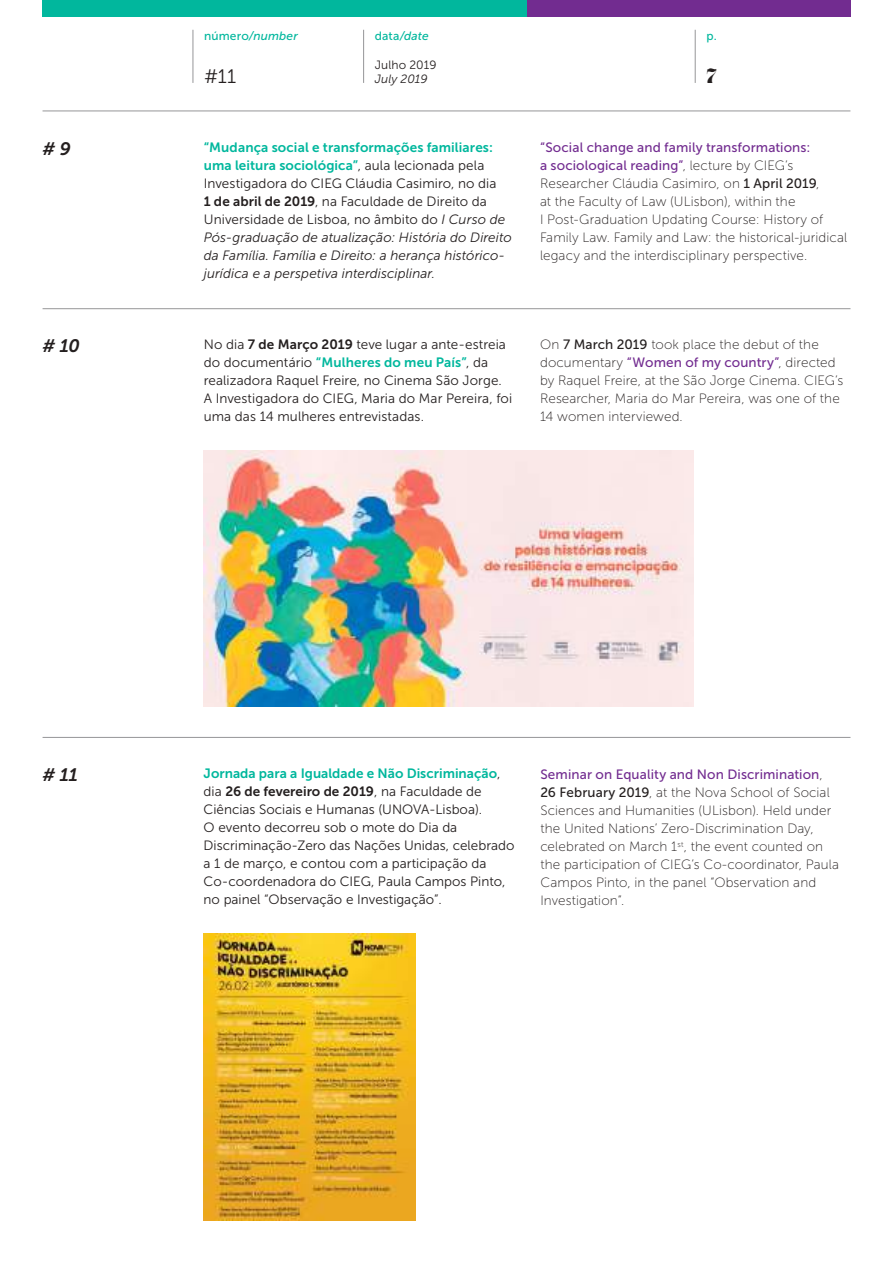
<style>
.page{position:relative;width:893px;height:1263px;background:#fff}
.page>*{position:absolute;margin:0;border:0;box-sizing:border-box;transform-origin:0 0}
.t1{font:19.5px "Museo Sans 300";color:#241f1f}
.t2{font:italic 18px "Museo Slab 700";color:#241f1f}
.t3{font:18px "Eloquent JF Pro";color:#241f1f}
.t4{font:13.5px/18px "Museo Sans 100";letter-spacing:.01em;color:#241f1f}
.t5{font:13.5px/18px "Museo Sans 300";color:#241f1f}
.t6{font:italic 13.5px/18px "Museo Sans 300";letter-spacing:.005em;color:#241f1f}
.t7{font:13.5px/18px "Museo Sans 700";letter-spacing:.005em;color:#01b79d}
.t8{font:13.5px/18px "Museo Sans 500";letter-spacing:.01em;color:#722c90}
.t9{font:italic 12px "Museo Sans 500";letter-spacing:.01em;color:#01b79d}
.t10{font:12px "Museo Sans 300";letter-spacing:.01em;color:#241f1f}
.t11{font:italic 12px "Museo Sans 300";letter-spacing:.005em;color:#241f1f}
.t12{font:12px "Museo Sans 500";color:#01b79d}
.s1{font-style:normal}
.s2{font-family:"Museo Sans 300";color:#241f1f}
.s3{font-family:"Museo Sans 700";font-style:normal}
.s4{font-family:"Museo Sans 700"}
.s5{font-family:"Museo Sans 100";color:#241f1f}
.s6{font-family:"Museo Sans 500"}
.s7{font-family:"Museo Sans 500";color:#722c90}
.s8{color:#241f1f}
</style>
<div class="page">
<div style="left:43px;top:0;width:484px;height:17px;background:#01b79d"></div>
<div style="left:527px;top:0;width:323px;height:17px;background:#722c90"></div>
<hr style="left:193px;top:30px;width:1px;height:53px;background:#969698">
<hr style="left:695px;top:30px;width:1px;height:53px;background:#969698">
<hr style="left:363px;top:30px;width:1px;height:53px;background:#969698">
<hr style="left:43px;top:111px;width:807px;height:1px;background:#969698">
<hr style="left:43px;top:308px;width:807px;height:1px;background:#969698">
<hr style="left:43px;top:737px;width:807px;height:1px;background:#969698">
<img style="left:204px;top:451px;width:490px;height:256px">
<img style="left:204px;top:933px;width:211px;height:287px">
<h2 class="t2" style="left:43px;top:139px;width:30px"># 9</h2>
<h2 class="t2" style="left:43px;top:336px;width:39px"># 10</h2>
<p class="t9" style="left:204px;top:29px;width:95px"><span class="s1">número</span>/number</p>
<p class="t9" style="left:375px;top:29px;width:55px"><span class="s1">data</span>/date</p>
<p class="t12" style="left:706px;top:29px;width:12px">p.</p>
<h1 class="t1" style="left:204px;top:66px;width:34px">#11</h1>
<h2 class="t3" style="left:706px;top:66px;width:12px">7</h2>
<p class="t10" style="left:375px;top:58px;width:63px">Julho 2019</p>
<p class="t11" style="left:375px;top:72px;width:55px">July 2019</p>
<p class="t7" style="left:204px;top:138px;width:291px">“Mudança social e transformações familiares: uma leitura sociológica”<span class="s2">, aula lecionada pela</span></p>
<p class="t6" style="left:204px;top:174px;width:309px"><span class="s1">Investigadora do CIEG Cláudia Casimiro, no dia<br></span><span class="s3">1 de abril de 2019</span><span class="s1">, na Faculdade de Direito da Universidade de Lisboa, no âmbito do</span> I Curso de Pós-graduação de atualização: História do Direito da Família. Família e Direito: a herança histórico&shy;jurídica e a perspetiva interdisciplinar<span class="s1">.</span></p>
<p class="t5" style="left:204px;top:335px;width:304px">No dia <span class="s4">7 de Março 2019</span> teve lugar a ante-estreia</p>
<p class="t7" style="left:204px;top:353px;width:286px"><span class="s2">do documentário</span> “Mulheres do meu País”<span class="s2">, da</span></p>
<p class="t5" style="left:204px;top:371px;width:310px">realizadora Raquel Freire, no Cinema São Jorge.<br>A Investigadora do CIEG, Maria do Mar Pereira, foi uma das 14 mulheres entrevistadas.</p>
<p class="t8" style="left:540px;top:138px;width:272px">“Social change and family transformations: a sociological reading”<span class="s5">, lecture by CIEG’s</span></p>
<p class="t4" style="left:540px;top:174px;width:309px">Researcher Cláudia Casimiro, on <span class="s6">1 April 2019</span>,<br>at the Faculty of Law (ULisbon), within the<br>I Post-Graduation Updating Course: History of Family Law. Family and Law: the historical-juridical legacy and the interdisciplinary perspective.</p>
<p class="t4" style="left:540px;top:335px;width:305px">On <span class="s6">7 March 2019</span> took place the debut of the documentary <span class="s7">“Women of my country”</span>, directed by Raquel Freire, at the São Jorge Cinema. CIEG’s Researcher, Maria do Mar Pereira, was one of the 14 women interviewed.</p>
<h2 class="t2" style="left:42px;top:765px;width:37px"># 11</h2>
<p class="t7" style="left:204px;top:764px;width:298px">Jornada para a Igualdade e Não Discriminação<span class="s2">, dia</span> <span class="s8">26 de fevereiro de 2019</span><span class="s2">, na Faculdade de</span></p>
<p class="t5" style="left:204px;top:800px;width:312px">Ciências Sociais e Humanas (UNOVA-Lisboa).<br>O evento decorreu sob o mote do Dia da Discriminação-Zero das Nações Unidas, celebrado a 1 de março, e contou com a participação da Co-coordenadora do CIEG, Paula Campos Pinto, no painel “Observação e Investigação”.</p>
<p class="t8" style="left:540px;top:766px;width:284px">Seminar on Equality and Non Discrimination<span class="s5">,</span></p>
<p class="t4" style="left:540px;top:784px;width:300px"><span class="s6">26 February 2019</span>, at the Nova School of Social Sciences and Humanities (ULisbon). Held under the United Nations’ Zero-Discrimination Day, celebrated on March 1<sup>st</sup>, the event counted on the participation of CIEG’s Co-coordinator, Paula Campos Pinto, in the panel “Observation and Investigation”.</p>
</div>
